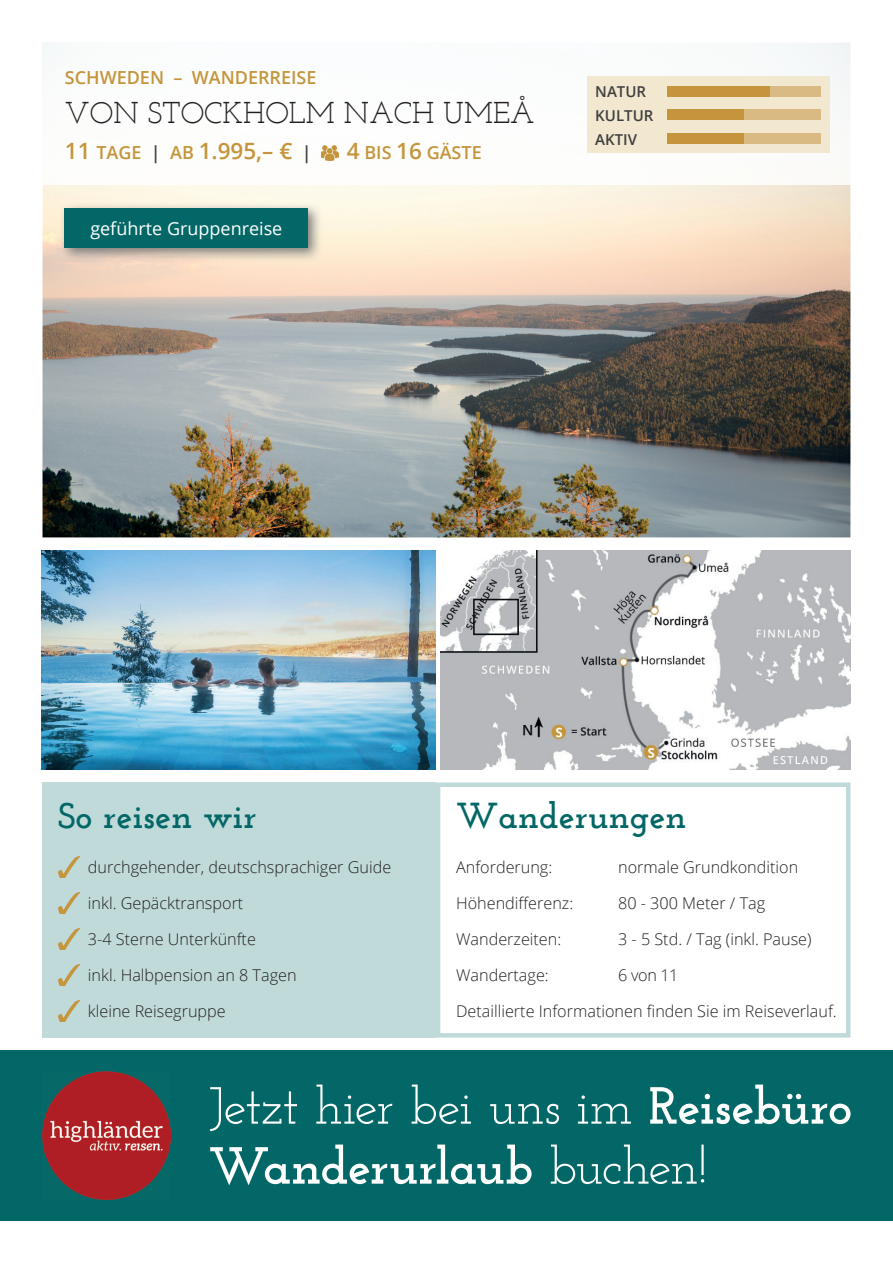
<style>
.page{position:relative;width:893px;height:1263px;background:#fff}
.page>*{position:absolute;margin:0;border:0;box-sizing:border-box;transform-origin:0 0}
.t1{font:52.2px/60px "Josefin Slab";letter-spacing:-.015em;color:#fff}
.t2{font:700 36px "Josefin Slab";color:#046767}
.t3{font:30px "Josefin Slab";color:#231f20}
.t4{font:600 22.5px "Open Sans";color:#c4953c}
.t5{font:600 18px "Open Sans";color:#c4953c}
.t6{font:18px "Open Sans";color:#fff}
.t7{font:300 16.2px "Open Sans";color:#231f20}
.t8{font:600 15px/24px "Open Sans";color:#3e3e3f}
.s1{font-size:18px}
.s2{font-size:18px;color:#3e3e3f}
.s3{font-size:22.5px}
.s4{font-weight:700}
</style>
<div class="page">
<img style="left:43px;top:185px;width:807px;height:352px">
<img style="left:829px;top:90px;width:21px;height:63px">
<img style="left:321px;top:146px;width:17px;height:14px">
<div style="left:587px;top:77px;width:242px;height:76px;background:#f1e8cf"></div>
<div style="left:668px;top:133px;width:153px;height:11px;background:#d9ba82"></div>
<div style="left:668px;top:109px;width:153px;height:11px;background:#d9ba82"></div>
<div style="left:668px;top:86px;width:153px;height:10px;background:#d9ba82"></div>
<div style="left:668px;top:86px;width:102px;height:10px;background:#c4953c"></div>
<div style="left:668px;top:109px;width:76px;height:11px;background:#c4953c"></div>
<div style="left:668px;top:133px;width:76px;height:11px;background:#c4953c"></div>
<div style="left:0;top:1050px;width:893px;height:170px;background:#046767"></div>
<img style="left:43px;top:1071px;width:127px;height:128px">
<div style="left:43px;top:782px;width:393px;height:255px;background:#c0dada"></div>
<img style="left:58px;top:856px;width:22px;height:21px">
<img style="left:58px;top:892px;width:22px;height:21px">
<img style="left:58px;top:928px;width:22px;height:21px">
<img style="left:58px;top:964px;width:22px;height:21px">
<img style="left:58px;top:1000px;width:22px;height:21px">
<svg style="left:436px;top:782px;width:414px;height:255px"></svg>
<img style="left:440px;top:550px;width:410px;height:220px">
<img style="left:41px;top:550px;width:395px;height:220px">
<img style="left:59px;top:203px;width:264px;height:59px">
<div style="left:65px;top:208px;width:243px;height:40px;background:#046767"></div>
<p class="t5" style="left:65px;top:65px;width:253px">SCHWEDEN – WANDERREISE</p>
<h3 class="t3" style="left:65px;top:95px;width:471px">VON STOCKHOLM NACH UMEÅ</h3>
<h3 class="t4" style="left:65px;top:135px;width:248px">11 <span class="s1">TAGE</span> <span class="s2">|</span> <span class="s1">AB</span> 1.995,– € <span class="s2">|</span></h3>
<p class="t5" style="left:347px;top:140px;width:136px"><span class="s3">4</span> BIS <span class="s3">16</span> GÄSTE</p>
<p class="t6" style="left:90px;top:216px;width:194px">geführte Gruppenreise</p>
<p class="t8" style="left:595px;top:79px;width:60px">NATUR<br>KULTUR<br>AKTIV</p>
<h2 class="t2" style="left:58px;top:794px;width:200px">So reisen wir</h2>
<p class="t7" style="left:88px;top:856px;width:305px">durchgehender, deutschsprachiger Guide</p>
<p class="t7" style="left:88px;top:892px;width:157px">inkl. Gepäcktransport</p>
<p class="t7" style="left:88px;top:928px;width:170px">3-4 Sterne Unterkünfte</p>
<p class="t7" style="left:88px;top:964px;width:210px">inkl. Halbpension an 8 Tagen</p>
<p class="t7" style="left:88px;top:1000px;width:139px">kleine Reisegruppe</p>
<h2 class="t2" style="left:456px;top:794px;width:232px">Wanderungen</h2>
<p class="t7" style="left:456px;top:856px;width:98px">Anforderung:</p>
<p class="t7" style="left:618px;top:856px;width:182px">normale Grundkondition</p>
<p class="t7" style="left:456px;top:892px;width:119px">Höhendifferenz:</p>
<p class="t7" style="left:618px;top:892px;width:149px">80 - 300 Meter / Tag</p>
<p class="t7" style="left:456px;top:928px;width:107px">Wanderzeiten:</p>
<p class="t7" style="left:618px;top:928px;width:195px">3 - 5 Std. / Tag (inkl. Pause)</p>
<p class="t7" style="left:456px;top:964px;width:94px">Wandertage:</p>
<p class="t7" style="left:618px;top:964px;width:62px">6 von 11</p>
<p class="t7" style="left:456px;top:1000px;width:382px">Detaillierte Informationen finden Sie im Reiseverlauf.</p>
<h1 class="t1" style="left:208px;top:1076px;width:645px">Jetzt hier bei uns im <span class="s4">Reisebüro<br>Wanderurlaub</span> buchen!</h1>
</div>
